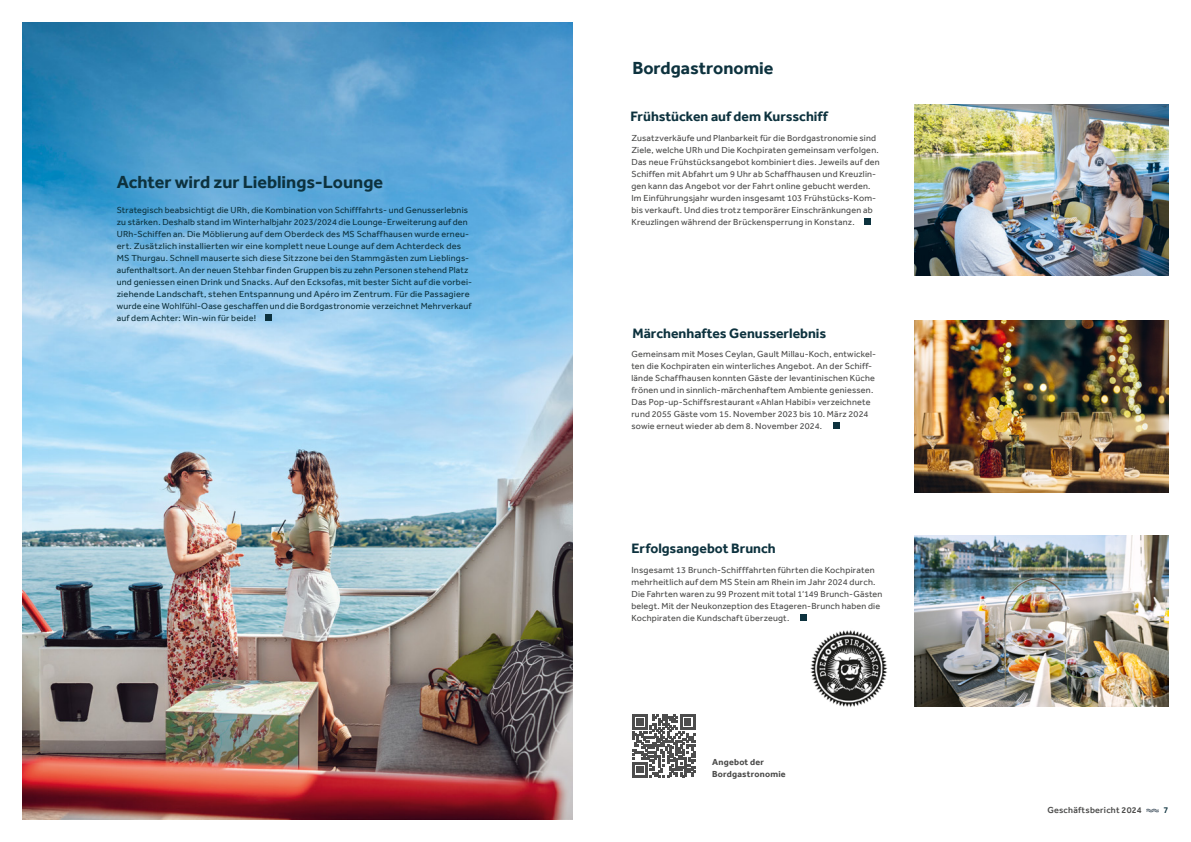
<style>
.page{position:relative;width:1191px;height:842px;background:#fff}
.page>*{position:absolute;margin:0;border:0;box-sizing:border-box;transform-origin:0 0}
.t1{font:700 18px "Effra";color:#0d323e}
.t2{font:700 14px "Effra";color:#0d323e}
.t3{font:9px/12px "Effra";letter-spacing:.02em;color:#4a4a49}
.t4{font:9px/12px "Effra";letter-spacing:.02em;color:#0d323e}
.t5{font:700 9px/12px "Effra";letter-spacing:.025em;color:#4a4a49}
.t6{font:500 9px "Effra";letter-spacing:.02em;color:#4a4a49}
.t7{font:500 9px "Effra";color:#0d323e}
</style>
<div class="page">
<svg style="left:1146px;top:808px;width:13px;height:5px"></svg>
<img style="left:810px;top:630px;width:78px;height:77px">
<img style="left:23px;top:23px;width:550px;height:796px">
<div style="left:265px;top:314px;width:7px;height:7px;background:#0d323e"></div>
<div style="left:864px;top:218px;width:6px;height:7px;background:#0d323e"></div>
<div style="left:833px;top:422px;width:6px;height:7px;background:#0d323e"></div>
<div style="left:800px;top:614px;width:6px;height:7px;background:#0d323e"></div>
<svg style="left:632px;top:714px;width:63px;height:63px"></svg>
<img style="left:914px;top:105px;width:254px;height:171px">
<img style="left:914px;top:321px;width:254px;height:171px">
<img style="left:914px;top:535px;width:254px;height:171px">
<h1 class="t1" style="left:117px;top:171px;width:268px">Achter wird zur Lieblings-Lounge</h1>
<p class="t4" style="left:117px;top:204px;width:357px">Strategisch beabsichtigt die URh, die Kombination von Schifffahrts- und Genusserlebnis zu stärken. Deshalb stand im Winterhalbjahr 2023/2024 die Lounge-Erweiterung auf den URh-Schiffen an. Die Möblierung auf dem Oberdeck des MS Schaffhausen wurde erneu&shy;ert. Zusätzlich installierten wir eine komplett neue Lounge auf dem Achterdeck des MS Thurgau. Schnell mauserte sich diese Sitzzone bei den Stammgästen zum Lieblings&shy;aufenthaltsort. An der neuen Stehbar finden Gruppen bis zu zehn Personen stehend Platz und geniessen einen Drink und Snacks. Auf den Ecksofas, mit bester Sicht auf die vorbei&shy;ziehende Landschaft, stehen Entspannung und Apéro im Zentrum. Für die Passagiere wurde eine Wohlfühl-Oase geschaffen und die Bordgastronomie verzeichnet Mehrverkauf auf dem Achter: Win-win für beide!</p>
<h1 class="t1" style="left:632px;top:57px;width:143px">Bordgastronomie</h1>
<h2 class="t2" style="left:630px;top:108px;width:199px">Frühstücken auf dem Kursschiff</h2>
<p class="t3" style="left:631px;top:132px;width:250px">Zusatzverkäufe und Planbarkeit für die Bordgastronomie sind Ziele, welche URh und Die Kochpiraten gemeinsam verfolgen.<br>Das neue Frühstücksangebot kombiniert dies. Jeweils auf den Schiffen mit Abfahrt um 9 Uhr ab Schaffhausen und Kreuzlin&shy;gen kann das Angebot vor der Fahrt online gebucht werden.<br>Im Einführungsjahr wurden insgesamt 103 Frühstücks-Kom&shy;bis verkauft. Und dies trotz temporärer Einschränkungen ab Kreuzlingen während der Brückensperrung in Konstanz.</p>
<h2 class="t2" style="left:632px;top:325px;width:195px">Märchenhaftes Genusserlebnis</h2>
<p class="t3" style="left:631px;top:348px;width:246px">Gemeinsam mit Moses Ceylan, Gault Millau-Koch, entwickel&shy;ten die Kochpiraten ein winterliches Angebot. An der Schiff&shy;lände Schaffhausen konnten Gäste der levantinischen Küche frönen und in sinnlich-märchenhaftem Ambiente geniessen.<br>Das Pop-up-Schiffsrestaurant «Ahlan Habibi» verzeichnete rund 2055 Gäste vom 15. November 2023 bis 10. März 2024 sowie erneut wieder ab dem 8. November 2024.</p>
<h2 class="t2" style="left:631px;top:540px;width:146px">Erfolgsangebot Brunch</h2>
<p class="t3" style="left:631px;top:564px;width:252px">Insgesamt 13 Brunch-Schifffahrten führten die Kochpiraten mehrheitlich auf dem MS Stein am Rhein im Jahr 2024 durch.<br>Die Fahrten waren zu 99 Prozent mit total 1‘149 Brunch-Gästen belegt. Mit der Neukonzeption des Etageren-Brunch haben die Kochpiraten die Kundschaft überzeugt.</p>
<p class="t5" style="left:712px;top:756px;width:75px">Angebot der<br>Bordgastronomie</p>
<p class="t6" style="left:1047px;top:804px;width:96px">Geschäftsbericht 2024</p>
<p class="t7" style="left:1163px;top:804px;width:6px">7</p>
</div>
